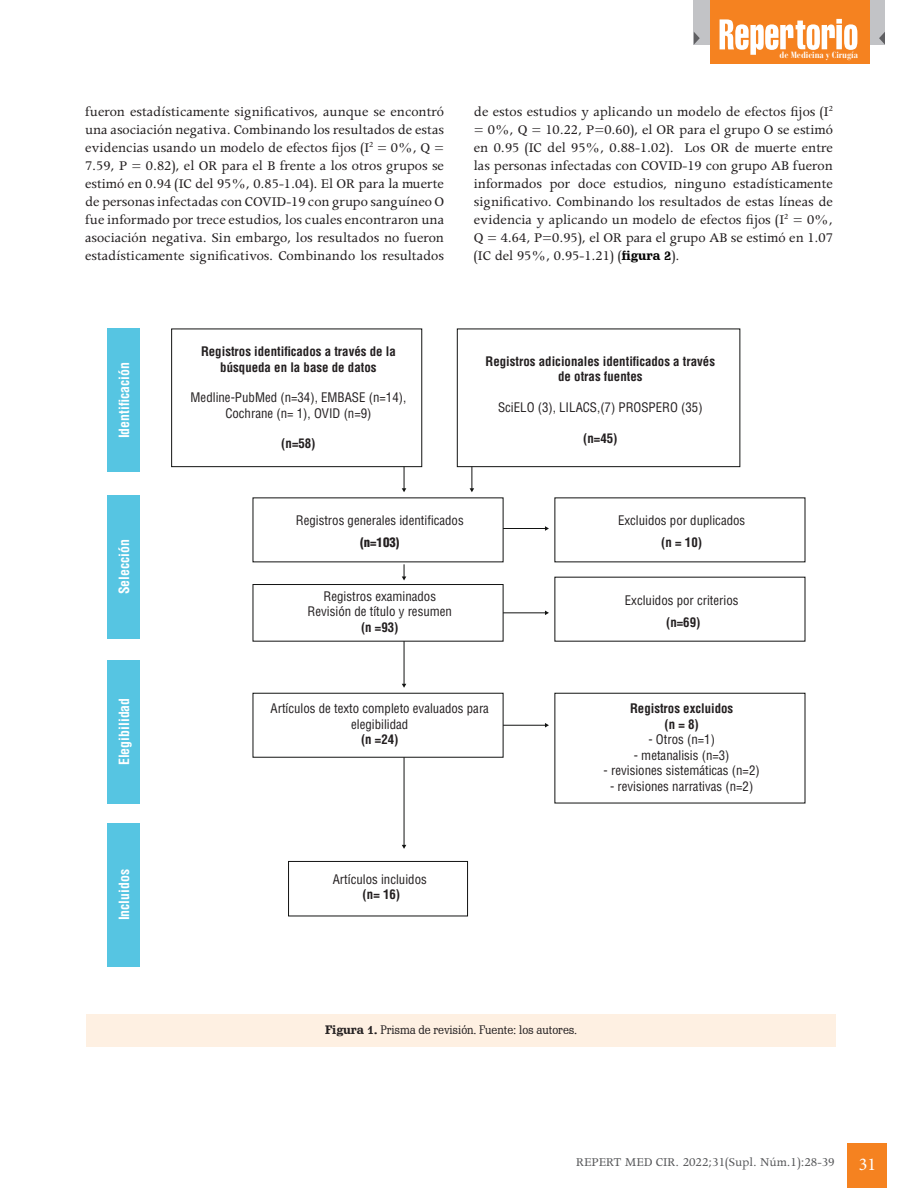
<style>
.page{position:relative;width:918px;height:1188px;background:#fff}
.page>*{position:absolute;margin:0;border:0;box-sizing:border-box;transform-origin:0 0}
.t1{font:18px "Minion Pro";color:#fff}
.Estilo_de_párrafo_1{font:15px/18px "Apollo MT Std";color:#231f20;text-align:justify}
.t2{font:700 condensed 13.8px "Helvetica LT Std";color:#fff}
.t3{font:13.5px "Apollo MT Std";color:#57585a}
.t4{font:condensed 12.9px/15.5px "Helvetica LT Std";color:#231f20;text-align:center}
.t5{font:700 condensed 12.9px/15.5px "Helvetica LT Std";color:#231f20;text-align:center}
.t6{font:12px "Schadow BT";letter-spacing:-.01em;color:#231f20}
.t7{font:700 condensed 9px "Bauer Bodoni Std";color:#fff}
.s1{font-family:"Schadow BT";font-weight:700;font-size:12.75px;color:#000}
.s2{font-weight:900}
.s3{font-weight:700}
</style>
<div class="page">
<div style="left:848px;top:1143px;width:39px;height:45px;background:#f58220"></div>
<div style="left:693px;top:0;width:192px;height:45px;background:#c2c3c6"></div>
<div style="left:710px;top:0;width:160px;height:64px;background:#f58220"></div>
<svg style="left:720px;top:19px;width:137px;height:36px"></svg>
<svg style="left:694px;top:32px;width:6px;height:13px"></svg>
<svg style="left:879px;top:32px;width:6px;height:13px"></svg>
<div style="left:107px;top:329px;width:32px;height:143px;background:#56c5e2"></div>
<div style="left:107px;top:495px;width:32px;height:143px;background:#56c5e2"></div>
<div style="left:107px;top:660px;width:32px;height:143px;background:#56c5e2"></div>
<div style="left:107px;top:823px;width:32px;height:143px;background:#56c5e2"></div>
<div style="left:172px;top:329px;width:250px;height:138px;border:1px solid #121312"></div>
<div style="left:253px;top:584px;width:250px;height:57px;border:1px solid #121312"></div>
<div style="left:288px;top:861px;width:180px;height:55px;border:1px solid #121312"></div>
<div style="left:457px;top:329px;width:283px;height:138px;border:1px solid #121312"></div>
<svg style="left:402px;top:467px;width:4px;height:25px"></svg>
<svg style="left:402px;top:564px;width:4px;height:16px"></svg>
<hr style="left:404px;top:641px;width:1px;height:43px;background:#121312">
<svg style="left:402px;top:684px;width:4px;height:4px"></svg>
<hr style="left:404px;top:757px;width:1px;height:89px;background:#121312">
<svg style="left:470px;top:467px;width:4px;height:25px"></svg>
<hr style="left:503px;top:528px;width:43px;height:1px;background:#121312">
<hr style="left:503px;top:613px;width:43px;height:1px;background:#121312">
<svg style="left:545px;top:611px;width:4px;height:4px"></svg>
<hr style="left:503px;top:725px;width:43px;height:1px;background:#121312">
<svg style="left:545px;top:723px;width:4px;height:5px"></svg>
<div style="left:86px;top:1014px;width:749px;height:33px;background:#fef0e2"></div>
<p class="t7" style="left:780px;top:50px;width:80px">de Medicina y Cirugía</p>
<p class="Estilo_de_párrafo_1" style="left:85px;top:104px;width:361px">fueron estadísticamente significativos, aunque se encontró una asociación negativa. Combinando los resultados de estas evidencias usando un modelo de efectos fijos (I<sup>2</sup> = 0%, Q = 7.59, P = 0.82), el OR para el B frente a los otros grupos se estimó en 0.94 (IC del 95%, 0.85-1.04). El OR para la muerte de personas infectadas con COVID-19 con grupo sanguíneo O fue informado por trece estudios, los cuales encontraron una asociación negativa. Sin embargo, los resultados no fueron estadísticamente significativos. Combinando los resultados</p>
<p class="Estilo_de_párrafo_1" style="left:474px;top:104px;width:361px">de estos estudios y aplicando un modelo de efectos fijos (I<sup>2 </sup>= 0%, Q = 10.22, P=0.60), el OR para el grupo O se estimó en 0.95 (IC del 95%, 0.88-1.02). Los OR de muerte entre las personas infectadas con COVID-19 con grupo AB fueron informados por doce estudios, ninguno estadísticamente significativo. Combinando los resultados de estas líneas de evidencia y aplicando un modelo de efectos fijos (I<sup>2</sup> = 0%, Q = 4.64, P=0.95), el OR para el grupo AB se estimó en 1.07 (IC del 95%, 0.95-1.21) (<span class="s1">figura 2</span>).</p>
<p class="t2" style="left:115px;top:438px;width:77px;rotate:-90deg">Identificación</p>
<p class="t2" style="left:115px;top:594px;width:57px;rotate:-90deg">Selección</p>
<p class="t2" style="left:115px;top:765px;width:69px;rotate:-90deg">Elegibilidad</p>
<p class="t2" style="left:115px;top:920px;width:53px;rotate:-90deg">Incluidos</p>
<p class="t5" style="left:201px;top:344px;width:196px">Registros identificados a través de la búsqueda en la base de datos</p>
<p class="t4" style="left:191px;top:390px;width:217px">Medline-PubMed (n=34), EMBASE (n=14),<br>Cochrane (n= 1), OVID (n=9)</p>
<p class="t5" style="left:281px;top:436px;width:36px">(n=58)</p>
<p class="t5" style="left:486px;top:353px;width:231px">Registros adicionales identificados a través de otras fuentes</p>
<p class="t4" style="left:498px;top:400px;width:206px">SciELO (3), LILACS,(7) PROSPERO (35)</p>
<p class="t5" style="left:583px;top:430px;width:36px">(n=45)</p>
<p class="t4" style="left:296px;top:510px;width:169px;line-height:22px">Registros generales identificados <span class="s2">(n=103)</span></p>
<p class="t4" style="left:618px;top:510px;width:129px;line-height:22px">Excluidos por duplicados <span class="s3">(n = 10)</span></p>
<p class="t4" style="left:308px;top:589px;width:146px">Registros examinados<br>Revisión de título y resumen <span class="s3">(n =93)</span></p>
<p class="t4" style="left:625px;top:589px;width:115px;line-height:22px">Excluidos por criterios <span class="s3">(n=69)</span></p>
<p class="t4" style="left:271px;top:701px;width:220px">Artículos de texto completo evaluados para elegibilidad<br><span class="s3">(n =24)</span></p>
<p class="t5" style="left:630px;top:701px;width:105px">Registros excluidos (n = 8)</p>
<p class="t4" style="left:648px;top:732px;width:68px">- Otros (n=1)</p>
<p class="t4" style="left:634px;top:747px;width:97px">- metanalisis (n=3)</p>
<p class="t4" style="left:604px;top:763px;width:158px">- revisiones sistemáticas (n=2)</p>
<p class="t4" style="left:610px;top:778px;width:145px">- revisiones narrativas (n=2)</p>
<p class="t4" style="left:333px;top:871px;width:96px">Artículos incluidos <span class="s3">(n= 16)</span></p>
<p class="t6" style="left:325px;top:1022px;width:254px"><span class="s3">Figura 1.</span> Prisma de revisión. Fuente: los autores.</p>
<p class="t3" style="left:576px;top:1155px;width:260px">REPERT MED CIR. 2022;31(Supl. Núm.1):28-39</p>
<p class="t1" style="left:859px;top:1152px;width:19px">31</p>
</div>
